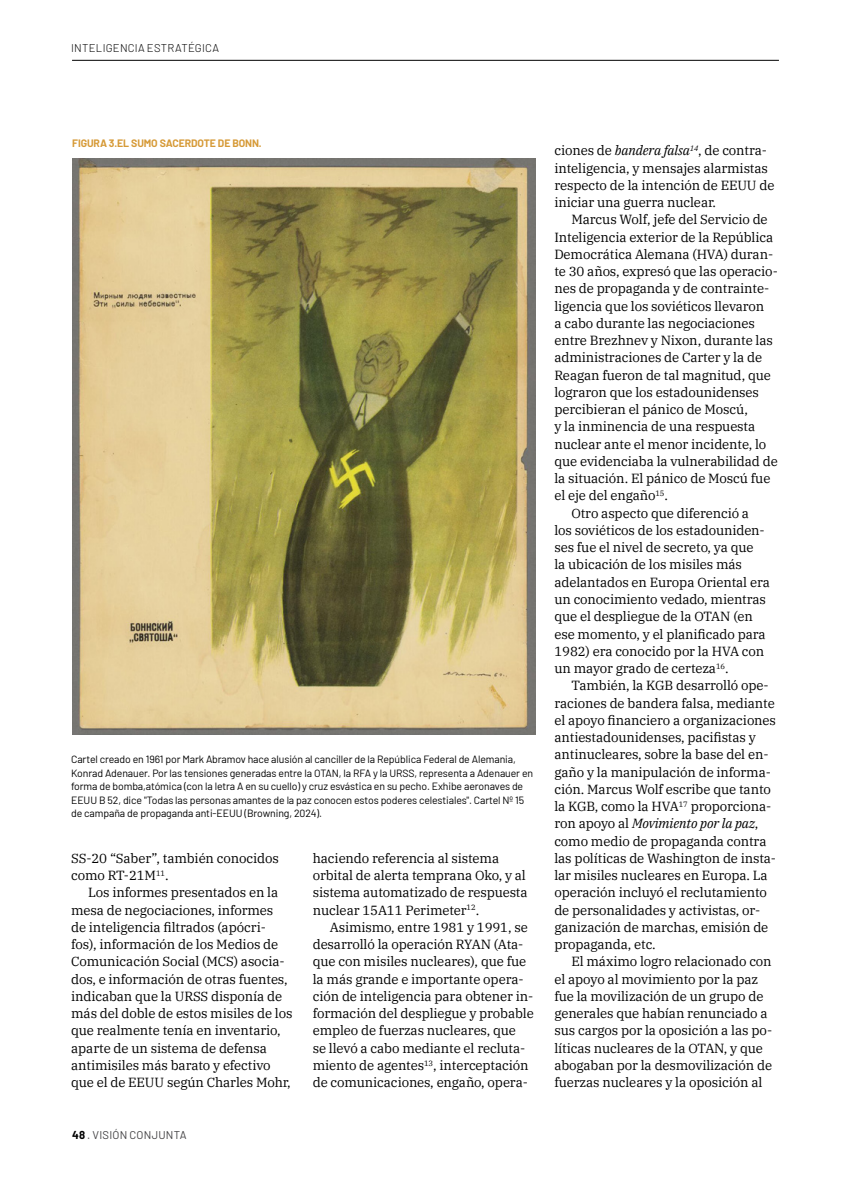
<style>
.page{position:relative;width:851px;height:1191px;background:#fff}
.page>*{position:absolute;margin:0;border:0;box-sizing:border-box;transform-origin:0 0}
.t1{font:13.2px/17.2px "IBM Plex Serif";letter-spacing:-.01em;color:#000}
.t2{font:italic 13.2px "IBM Plex Serif";letter-spacing:-.01em;color:#000}
.t3{font:300 11.25px "Barlow";letter-spacing:.02em;color:#000}
.t4{font:11.25px "Barlow";letter-spacing:.02em;color:#414042}
.t5{font:10.5px/13.5px "Barlow";letter-spacing:-.01em;color:#000}
.t6{font:700 10.5px "Barlow";letter-spacing:-.01em;color:#d69a37}
.s1{font-weight:700;color:#000}
.s2{font-style:italic}
.s3{font-style:normal}
</style>
<div class="page">
<hr style="left:72px;top:60px;width:706px;height:1px;background:#000">
<img style="left:72px;top:159px;width:463px;height:575px">
<p class="t3" style="left:71px;top:40px;width:149px">INTELIGENCIA ESTRATÉGICA</p>
<p class="t6" style="left:72px;top:135px;width:191px">FIGURA 3.EL SUMO SACERDOTE DE BONN.</p>
<p class="t5" style="left:71px;top:752px;width:463px">Cartel creado en 1961 por Mark Abramov hace alusión al canciller de la República Federal de Alemania, Konrad Adenauer. Por las tensiones generadas entre la OTAN, la RFA y la URSS, representa a Adenauer en forma de bomba,atómica (con la letra A en su cuello) y cruz esvástica en su pecho. Exhibe aeronaves de EEUU B 52, dice "Todas las personas amantes de la paz conocen estos poderes celestiales". Cartel Nº 15 de campaña de propaganda anti-EEUU (Browning, 2024).</p>
<p class="t1" style="left:71px;top:848px;width:209px">SS-20 “Saber”, también conocidos como RT-21M<sup>11</sup>.</p>
<p class="t1" style="left:71px;top:883px;width:223px;text-indent:17px">Los informes presentados en la mesa de negociaciones, informes<br>de inteligencia filtrados (apócri&shy;fos), información de los Medios de Comunicación Social (MCS) asocia&shy;dos, e información de otras fuentes, indicaban que la URSS disponía de más del doble de estos misiles de los que realmente tenía en inventario, aparte de un sistema de defensa antimisiles más barato y efectivo que el de EEUU según Charles Mohr,</p>
<p class="t4" style="left:72px;top:1126px;width:116px"><span class="s1">48</span> . VISIÓN CONJUNTA</p>
<p class="t1" style="left:313px;top:848px;width:216px">haciendo referencia al sistema orbital de alerta temprana Oko, y al sistema automatizado de respuesta nuclear 15A11 Perimeter<sup>12</sup>.</p>
<p class="t1" style="left:313px;top:917px;width:222px;text-indent:17px">Asimismo, entre 1981 y 1991, se desarrolló la operación RYAN (Ata&shy;que con misiles nucleares), que fue la más grande e importante opera&shy;ción de inteligencia para obtener in&shy;formación del despliegue y probable empleo de fuerzas nucleares, que<br>se llevó a cabo mediante el recluta&shy;miento de agentes<sup>13</sup>, interceptación de comunicaciones, engaño, opera-</p>
<p class="t1" style="left:554px;top:141px;width:221px">ciones de <span class="s2">bandera falsa</span><sup>14</sup>, de contra&shy;inteligencia, y mensajes alarmistas respecto de la intención de EEUU de iniciar una guerra nuclear.</p>
<p class="t1" style="left:571px;top:210px;width:198px">Marcus Wolf, jefe del Servicio de</p>
<p class="t1" style="left:554px;top:227px;width:220px">Inteligencia exterior de la República</p>
<p class="t1" style="left:554px;top:244px;width:220px">Democrática Alemana (HVA) duran-</p>
<p class="t1" style="left:554px;top:262px;width:225px">te 30 años, expresó que las operacio-</p>
<p class="t1" style="left:554px;top:279px;width:216px">nes de propaganda y de contrainte-</p>
<p class="t1" style="left:554px;top:296px;width:211px">ligencia que los soviéticos llevaron</p>
<p class="t1" style="left:554px;top:313px;width:202px">a cabo durante las negociaciones</p>
<p class="t1" style="left:554px;top:331px;width:220px">entre Brezhnev y Nixon, durante las</p>
<p class="t1" style="left:554px;top:348px;width:209px">administraciones de Carter y la de</p>
<p class="t1" style="left:554px;top:365px;width:218px">Reagan fueron de tal magnitud, que</p>
<p class="t1" style="left:554px;top:382px;width:206px">lograron que los estadounidenses</p>
<p class="t1" style="left:554px;top:400px;width:195px">percibieran el pánico de Moscú,</p>
<p class="t1" style="left:554px;top:417px;width:202px">y la inminencia de una respuesta</p>
<p class="t1" style="left:554px;top:434px;width:213px">nuclear ante el menor incidente, lo</p>
<p class="t1" style="left:554px;top:451px;width:225px">que evidenciaba la vulnerabilidad de</p>
<p class="t1" style="left:554px;top:469px;width:217px">la situación. El pánico de Moscú fue</p>
<p class="t1" style="left:554px;top:486px;width:115px">el eje del engaño<sup>15</sup>.</p>
<p class="t1" style="left:571px;top:503px;width:179px">Otro aspecto que diferenció a</p>
<p class="t1" style="left:554px;top:520px;width:212px">los soviéticos de los estadouniden-</p>
<p class="t1" style="left:554px;top:538px;width:201px">ses fue el nivel de secreto, ya que</p>
<p class="t1" style="left:554px;top:555px;width:189px">la ubicación de los misiles más</p>
<p class="t1" style="left:554px;top:572px;width:217px">adelantados en Europa Oriental era</p>
<p class="t1" style="left:554px;top:589px;width:213px">un conocimiento vedado, mientras</p>
<p class="t1" style="left:554px;top:607px;width:200px">que el despliegue de la OTAN (en</p>
<p class="t1" style="left:554px;top:624px;width:213px">ese momento, y el planificado para</p>
<p class="t1" style="left:554px;top:641px;width:211px">1982) era conocido por la HVA con</p>
<p class="t1" style="left:554px;top:658px;width:176px">un mayor grado de certeza<sup>16</sup>.</p>
<p class="t1" style="left:571px;top:676px;width:199px">También, la KGB desarrolló ope-</p>
<p class="t1" style="left:554px;top:693px;width:222px">raciones de bandera falsa, mediante</p>
<p class="t1" style="left:554px;top:710px;width:223px">el apoyo financiero a organizaciones</p>
<p class="t1" style="left:554px;top:727px;width:203px">antiestadounidenses, pacifistas y</p>
<p class="t1" style="left:554px;top:745px;width:215px">antinucleares, sobre la base del en-</p>
<p class="t1" style="left:554px;top:762px;width:218px">gaño y la manipulación de informa-</p>
<p class="t1" style="left:554px;top:779px;width:218px">ción. Marcus Wolf escribe que tanto</p>
<p class="t1" style="left:554px;top:796px;width:218px">la KGB, como la HVA<sup>17</sup> proporciona-</p>
<p class="t2" style="left:554px;top:813px;width:205px"><span class="s3">ron apoyo al</span> Movimiento por la paz<span class="s3">,</span></p>
<p class="t1" style="left:554px;top:831px;width:213px">como medio de propaganda contra</p>
<p class="t1" style="left:554px;top:848px;width:223px">las políticas de Washington de insta-</p>
<p class="t1" style="left:554px;top:865px;width:215px">lar misiles nucleares en Europa. La</p>
<p class="t1" style="left:554px;top:883px;width:214px">operación incluyó el reclutamiento</p>
<p class="t1" style="left:554px;top:900px;width:207px">de personalidades y activistas, or-</p>
<p class="t1" style="left:554px;top:917px;width:215px">ganización de marchas, emisión de</p>
<p class="t1" style="left:554px;top:934px;width:103px">propaganda, etc.</p>
<p class="t1" style="left:571px;top:952px;width:202px">El máximo logro relacionado con</p>
<p class="t1" style="left:554px;top:969px;width:205px">el apoyo al movimiento por la paz</p>
<p class="t1" style="left:554px;top:986px;width:210px">fue la movilización de un grupo de</p>
<p class="t1" style="left:554px;top:1003px;width:215px">generales que habían renunciado a</p>
<p class="t1" style="left:554px;top:1021px;width:219px">sus cargos por la oposición a las po-</p>
<p class="t1" style="left:554px;top:1038px;width:210px">líticas nucleares de la OTAN, y que</p>
<p class="t1" style="left:554px;top:1055px;width:219px">abogaban por la desmovilización de</p>
<p class="t1" style="left:554px;top:1072px;width:209px">fuerzas nucleares y la oposición al</p>
</div>
